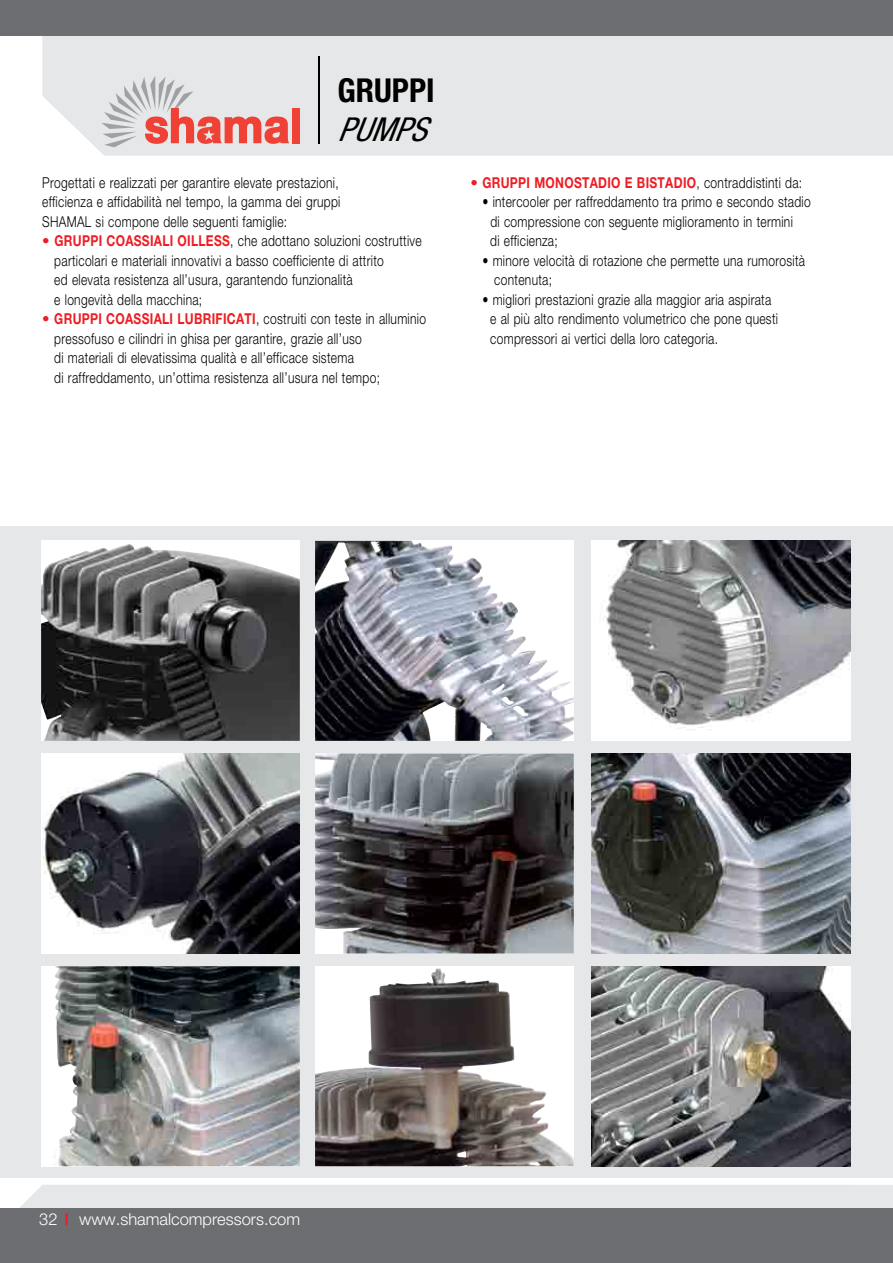
<style>
.page{position:relative;width:893px;height:1263px;background:#fff}
.page>*{position:absolute;margin:0;border:0;box-sizing:border-box;transform-origin:0 0}
.t1{font:700 condensed 33px "Helvetica Neue";color:#000}
.t2{font:italic condensed 33px "Helvetica Neue";color:#000}
.t3{font:300 16.5px "Helvetica Neue";color:#fff}
.t4{font:300 15px/19.5px "Helvetica Neue";letter-spacing:.025em;color:#000;scale:.8 1}
.t5{font:700 15px "Helvetica Neue";letter-spacing:.025em;color:#ed1d24;scale:.8 1}
.s1{font-weight:700;font-stretch:condensed;color:#ed1d24}
.s2{font-weight:700;color:#ed1d24}
.s3{font-stretch:condensed}
.s4{font-weight:300;color:#000}
.s5{font-weight:500;color:#ed1d24}
</style>
<div class="page">
<div style="left:42px;top:35px;width:851px;height:121px;background:#e6e7e8"></div>
<div style="left:292px;top:108px;width:8px;height:35px;background:#ef4135"></div>
<svg style="left:101px;top:76px;width:188px;height:71px"></svg>
<div style="left:0;top:0;width:893px;height:35px;background:#6d6e71"></div>
<hr style="left:319px;top:56px;width:1px;height:87px;background:#000">
<div style="left:20px;top:1185px;width:873px;height:23px;background:#e6e7e8"></div>
<div style="left:0;top:1208px;width:893px;height:55px;background:#6d6e71"></div>
<div style="left:0;top:527px;width:893px;height:651px;background:#e6e7e8"></div>
<img style="left:42px;top:753px;width:258px;height:200px">
<svg style="left:315px;top:753px;width:259px;height:200px"></svg>
<img style="left:315px;top:753px;width:46px;height:178px">
<img style="left:592px;top:753px;width:258px;height:200px">
<div style="left:41px;top:966px;width:259px;height:200px;background:#fff"></div>
<img style="left:55px;top:966px;width:245px;height:200px">
<img style="left:315px;top:969px;width:259px;height:197px">
<img style="left:592px;top:966px;width:258px;height:200px">
<div style="left:41px;top:541px;width:259px;height:200px;background:#fff"></div>
<img style="left:41px;top:545px;width:259px;height:196px">
<img style="left:315px;top:541px;width:259px;height:200px">
<img style="left:592px;top:541px;width:258px;height:200px">
<h1 class="t1" style="left:338px;top:70px;width:99px">GRUPPI</h1>
<h1 class="t2" style="left:338px;top:110px;width:90px">PUMPS</h1>
<p class="t4" style="left:42px;top:172px;width:374px">Progettati e realizzati per garantire elevate prestazioni, efficienza e affidabilità nel tempo, la gamma dei gruppi<br>SHAMAL si compone delle seguenti famiglie:</p>
<p class="t4" style="left:54px;top:231px;width:461px;text-indent:-12px"><span class="s1">•</span> <span class="s2">GRUPPI COASSIALI OILLESS</span>, che adottano soluzioni costruttive particolari e materiali innovativi a basso coefficiente di attrito<br>ed elevata resistenza all’usura, garantendo funzionalità<br>e longevità della macchina;</p>
<p class="t4" style="left:54px;top:309px;width:466px;text-indent:-12px"><span class="s1">•</span> <span class="s2">GRUPPI COASSIALI LUBRIFICATI</span>, costruiti con teste in alluminio pressofuso e cilindri in ghisa per garantire, grazie all’uso<br>di materiali di elevatissima qualità e all’efficace sistema<br>di raffreddamento, un’ottima resistenza all’usura nel tempo;</p>
<p class="t5" style="left:470px;top:173px;width:416px"><span class="s3">•</span> GRUPPI MONOSTADIO E BISTADIO<span class="s4">, contraddistinti da:</span></p>
<p class="t4" style="left:490px;top:192px;width:402px;text-indent:-8px">• intercooler per raffreddamento tra primo e secondo stadio di compressione con seguente miglioramento in termini<br>di efficienza;</p>
<p class="t4" style="left:494px;top:250px;width:390px;text-indent:-12px">• minore velocità di rotazione che permette una rumorosità contenuta;</p>
<p class="t4" style="left:490px;top:289px;width:361px;text-indent:-8px">• migliori prestazioni grazie alla maggior aria aspirata e al più alto rendimento volumetrico che pone questi compressori ai vertici della loro categoria.</p>
<p class="t3" style="left:39px;top:1209px;width:262px">32 <span class="s5">I</span> www.shamalcompressors.com</p>
</div>
